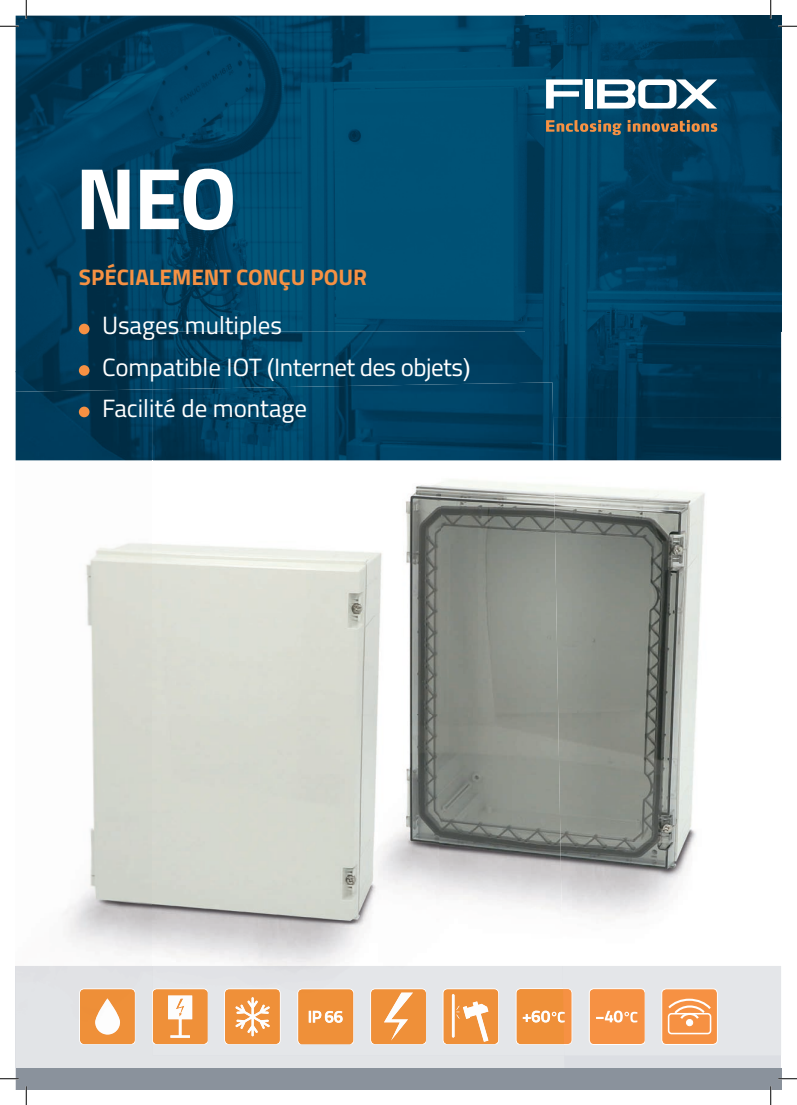
<style>
.page{position:relative;width:797px;height:1105px;background:#fff}
.page>*{position:absolute;margin:0;border:0;box-sizing:border-box;transform-origin:0 0}
.t1{font:700 87.5px "Cairo";color:#fff}
.t2{font:25px/41.5px "Cairo";color:#fff}
.t3{font:700 22.5px "Cairo";color:#f69143}
.s1{font-family:"Helvetica"}
</style>
<div class="page">
<img style="left:16px;top:16px;width:509px;height:355px">
<img style="left:525px;top:16px;width:256px;height:316px">
<img style="left:16px;top:371px;width:137px;height:18px">
<div style="left:585px;top:79px;width:8px;height:30px;background:#fff"></div>
<svg style="left:546px;top:79px;width:36px;height:30px"></svg>
<svg style="left:597px;top:79px;width:120px;height:30px"></svg>
<svg style="left:546px;top:120px;width:75px;height:15px"></svg>
<svg style="left:627px;top:120px;width:90px;height:12px"></svg>
<div style="left:16px;top:966px;width:765px;height:123px;background:#e3e4e7"></div>
<img style="left:562px;top:460px;width:182px;height:382px">
<img style="left:562px;top:842px;width:132px;height:78px">
<img style="left:153px;top:332px;width:628px;height:85px">
<img style="left:554px;top:417px;width:227px;height:43px">
<img style="left:564px;top:989px;width:154px;height:56px">
<div style="left:661px;top:989px;width:56px;height:55px;background:#f69143;border-radius:5px"></div>
<div style="left:661px;top:988px;width:56px;height:56px;border:1px solid #fff;border-radius:5px"></div>
<div style="left:667px;top:1013px;width:44px;height:21px;border:2px solid #fff;border-radius:3px"></div>
<div style="left:686px;top:1019px;width:6px;height:7px;background:#fff;border-radius:50%"></div>
<div style="left:686px;top:1019px;width:7px;height:7px;border:1px solid #fff;border-radius:50%"></div>
<svg style="left:667px;top:998px;width:45px;height:23px"></svg>
<svg style="left:564px;top:988px;width:8px;height:56px"></svg>
<svg style="left:589px;top:988px;width:55px;height:56px;background:#f69b54"></svg>
<img style="left:16px;top:389px;width:137px;height:564px">
<img style="left:153px;top:460px;width:409px;height:506px">
<img style="left:153px;top:382px;width:401px;height:78px">
<img style="left:154px;top:990px;width:410px;height:55px">
<img style="left:224px;top:988px;width:57px;height:56px">
<img style="left:235px;top:998px;width:35px;height:38px">
<img style="left:79px;top:988px;width:56px;height:56px">
<img style="left:95px;top:998px;width:25px;height:36px">
<img style="left:370px;top:988px;width:56px;height:56px">
<img style="left:384px;top:992px;width:29px;height:49px">
<svg style="left:442px;top:988px;width:57px;height:56px;background:#f1a865"></svg>
<img style="left:152px;top:988px;width:55px;height:56px">
<img style="left:168px;top:995px;width:24px;height:43px">
<img style="left:297px;top:988px;width:56px;height:56px">
<img style="left:309px;top:1011px;width:34px;height:12px">
<img style="left:515px;top:988px;width:49px;height:56px">
<img style="left:523px;top:1010px;width:40px;height:12px">
<div style="left:79px;top:324px;width:10px;height:10px;background:#f69143;border-radius:50%"></div>
<div style="left:79px;top:365px;width:10px;height:11px;background:#f69143;border-radius:50%"></div>
<div style="left:79px;top:407px;width:10px;height:10px;background:#f69143;border-radius:50%"></div>
<div style="left:16px;top:1068px;width:765px;height:21px;background:#8a929c"></div>
<svg style="left:0;top:25px;width:19px;height:2px"></svg>
<svg style="left:778px;top:25px;width:19px;height:2px"></svg>
<svg style="left:0;top:1078px;width:19px;height:1px"></svg>
<svg style="left:778px;top:1078px;width:19px;height:1px"></svg>
<svg style="left:25px;top:0;width:2px;height:19px"></svg>
<svg style="left:25px;top:1086px;width:2px;height:19px"></svg>
<svg style="left:770px;top:0;width:1px;height:19px"></svg>
<svg style="left:770px;top:1086px;width:1px;height:19px"></svg>
<h1 class="t1" style="left:75px;top:127px;width:163px">NEO</h1>
<p class="t3" style="left:79px;top:258px;width:290px">SPÉCIALEMENT CONÇU POUR</p>
<p class="t2" style="left:102px;top:305px;width:370px">Usages multiples<br>Compatible IOT <span class="s1">(</span>Internet des objets<span class="s1">)<br></span>Facilité de montage</p>
</div>
